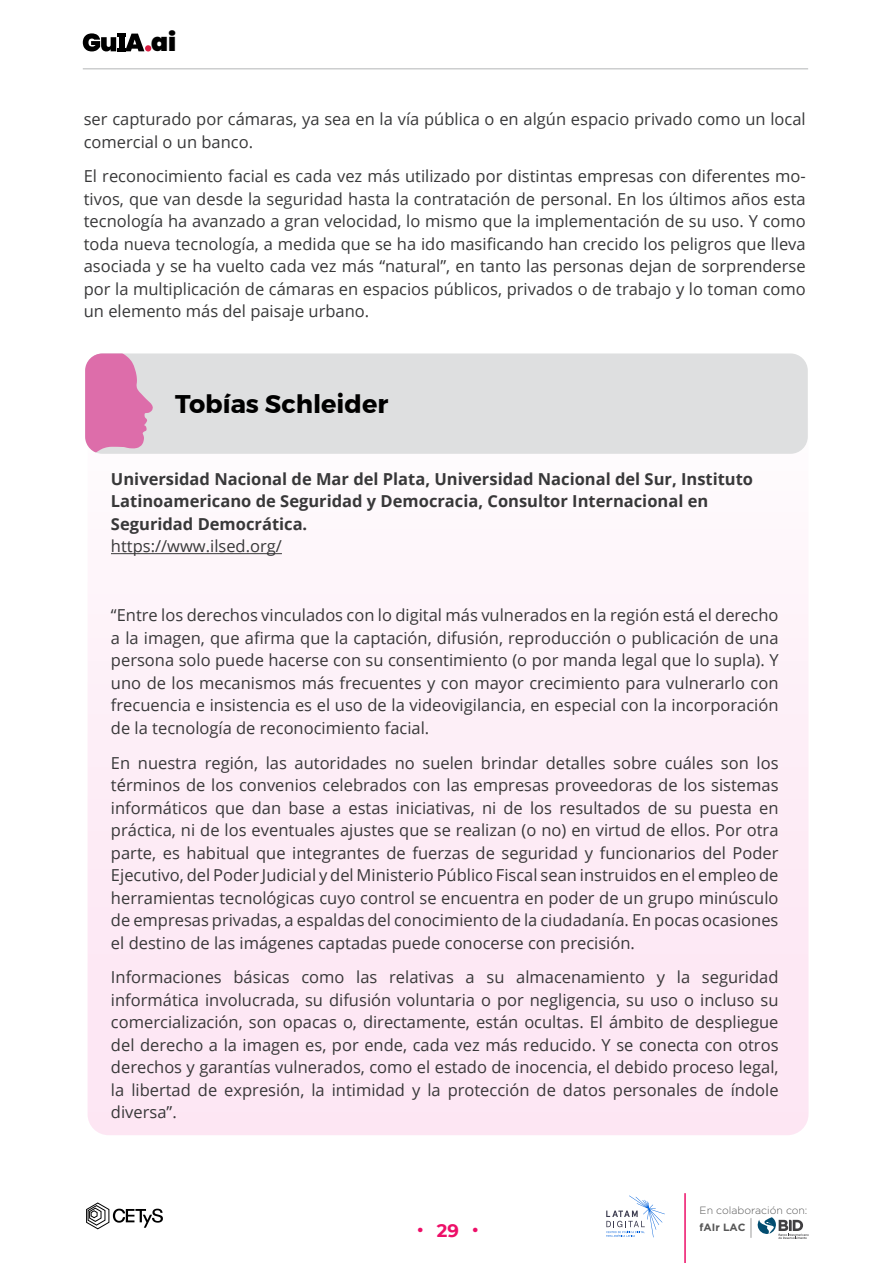
<style>
.page{position:relative;width:893px;height:1263px;background:#fff}
.page>*{position:absolute;margin:0;border:0;box-sizing:border-box;transform-origin:0 0}
.t1{font:700 25.5px "Montserrat";color:#000}
.t2{font:900 25.05px "Poppins";color:#000}
.t3{font:700 18px "Montserrat Alternates";color:#ed0f68}
.t4{font:16.5px/22.5px "Open Sans";color:#383839;text-align:justify}
.t5{font:700 16.5px/22.5px "Open Sans";color:#383839}
.t6{font:300 10.5px "Gotham";color:#575757}
.t7{font:700 10.5px "Gotham";color:#575757}
</style>
<div class="page">
<svg style="left:83px;top:33px;width:61px;height:18px"></svg>
<div style="left:145px;top:45px;width:6px;height:7px;background:#da1d42;border-radius:50%"></div>
<hr style="left:83px;top:68px;width:725px;height:2px;background:#cdcecf">
<svg style="left:86px;top:1202px;width:77px;height:27px"></svg>
<svg style="left:606px;top:1195px;width:59px;height:42px"></svg>
<svg style="left:750px;top:1217px;width:59px;height:22px"></svg>
<hr style="left:684px;top:1193px;width:2px;height:70px;background:#ed0f68">
<div style="left:88px;top:388px;width:720px;height:747px;background:#fdedf6;border-radius:21px"></div>
<div style="left:153px;top:353px;width:655px;height:101px;background:#dedfe0"></div>
<svg style="left:85px;top:353px;width:68px;height:101px"></svg>
<hr style="left:111px;top:553px;width:171px;height:1px;background:#383839">
<h2 class="t2" style="left:151px;top:28px;width:27px">ai</h2>
<p class="t4" style="left:84px;top:108px;width:723px">ser capturado por cámaras, ya sea en la vía pública o en algún espacio privado como un local comercial o un banco.</p>
<p class="t4" style="left:84px;top:165px;width:723px">El reconocimiento facial es cada vez más utilizado por distintas empresas con diferentes mo&shy;tivos, que van desde la seguridad hasta la contratación de personal. En los últimos años esta tecnología ha avanzado a gran velocidad, lo mismo que la implementación de su uso. Y como toda nueva tecnología, a medida que se ha ido masificando han crecido los peligros que lleva asociada y se ha vuelto cada vez más “natural”, en tanto las personas dejan de sorprenderse por la multiplicación de cámaras en espacios públicos, privados o de trabajo y lo toman como un elemento más del paisaje urbano.</p>
<h1 class="t1" style="left:175px;top:389px;width:215px">Tobías Schleider</h1>
<p class="t5" style="left:111px;top:467px;width:644px">Universidad Nacional de Mar del Plata, Universidad Nacional del Sur, Instituto<br>Latinoamericano de Seguridad y Democracia, Consultor Internacional en<br>Seguridad Democrática.</p>
<p class="t4" style="left:111px;top:535px;width:172px">https://www.ilsed.org/</p>
<p class="t4" style="left:111px;top:604px;width:669px">“Entre los derechos vinculados con lo digital más vulnerados en la región está el derecho a la imagen, que afirma que la captación, difusión, reproducción o publicación de una persona solo puede hacerse con su consentimiento (o por manda legal que lo supla). Y uno de los mecanismos más frecuentes y con mayor crecimiento para vulnerarlo con frecuencia e insistencia es el uso de la videovigilancia, en especial con la incorporación de la tecnología de reconocimiento facial.</p>
<p class="t4" style="left:111px;top:751px;width:669px">En nuestra región, las autoridades no suelen brindar detalles sobre cuáles son los términos de los convenios celebrados con las empresas proveedoras de los sistemas informáticos que dan base a estas iniciativas, ni de los resultados de su puesta en práctica, ni de los eventuales ajustes que se realizan (o no) en virtud de ellos. Por otra parte, es habitual que integrantes de fuerzas de seguridad y funcionarios del Poder Ejecutivo, del Poder Judicial y del Ministerio Público Fiscal sean instruidos en el empleo de herramientas tecnológicas cuyo control se encuentra en poder de un grupo minúsculo de empresas privadas, a espaldas del conocimiento de la ciudadanía. En pocas ocasiones el destino de las imágenes captadas puede conocerse con precisión.</p>
<p class="t4" style="left:111px;top:965px;width:669px">Informaciones básicas como las relativas a su almacenamiento y la seguridad informática involucrada, su difusión voluntaria o por negligencia, su uso o incluso su comercialización, son opacas o, directamente, están ocultas. El ámbito de despliegue del derecho a la imagen es, por ende, cada vez más reducido. Y se conecta con otros derechos y garantías vulnerados, como el estado de inocencia, el debido proceso legal, la libertad de expresión, la intimidad y la protección de datos personales de índole diversa”.</p>
<p class="t3" style="left:417px;top:1216px;width:63px">•29•</p>
<p class="t6" style="left:700px;top:1204px;width:109px">En colaboración con:</p>
<p class="t7" style="left:700px;top:1220px;width:47px">fAIr LAC</p>
</div>
